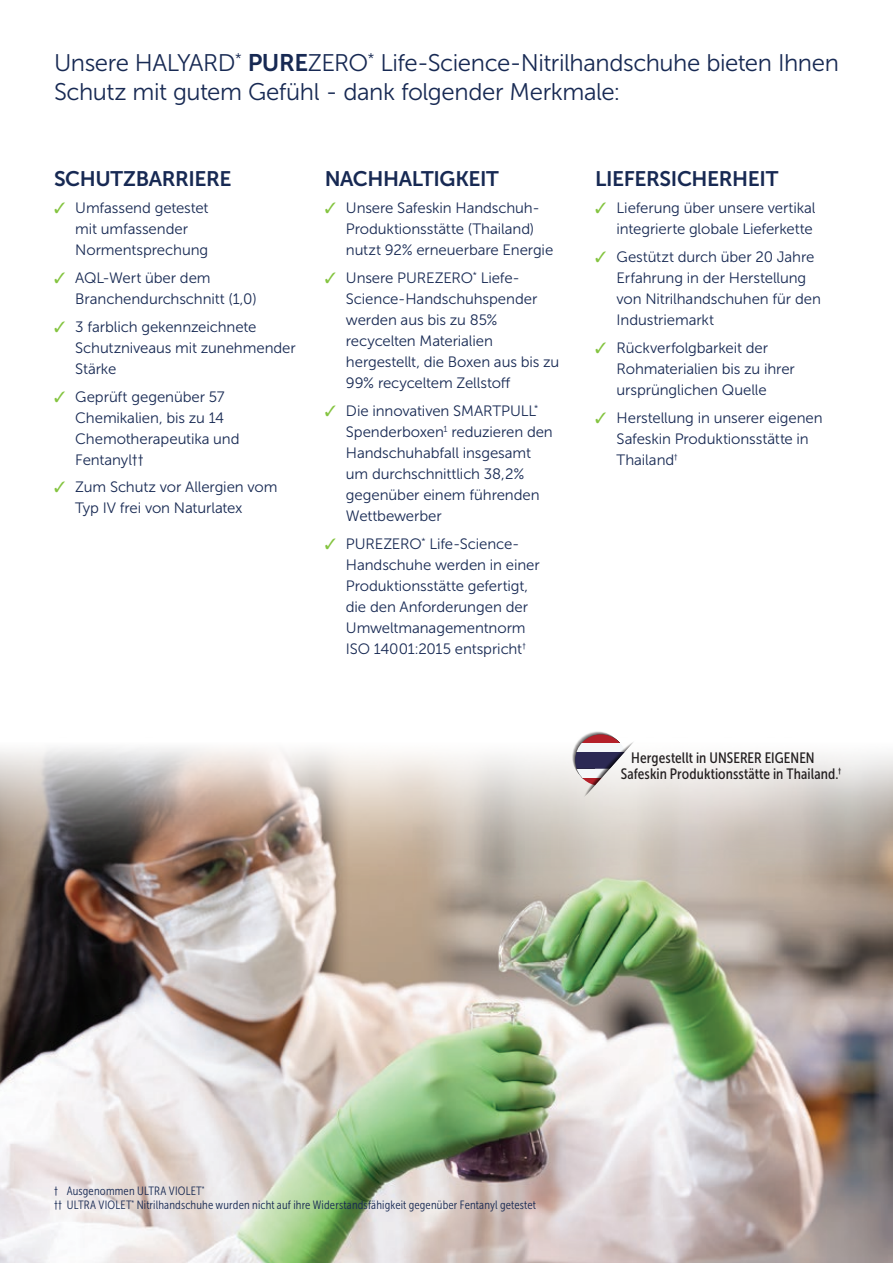
<style>
.page{position:relative;width:893px;height:1263px;background:#fff}
.page>*{position:absolute;margin:0;border:0;box-sizing:border-box;transform-origin:0 0}
.t1{font:24px/28.8px "Museo Sans 300";letter-spacing:-.02em;color:#172953}
.t2{font:21px "Museo Sans 700";letter-spacing:-.02em;color:#172953}
.t3{font:16.95px "Museo Sans Cond 500";letter-spacing:.02em;color:#211e1e}
.t4{font:15.15px "Museo Sans Cond 500";color:#211e1e}
.t5{font:15px/21px "Museo Sans 300";letter-spacing:-.005em;color:#172953}
.t6{font:15px/16.5px "Museo Sans Cond 500";letter-spacing:.005em;color:#231f20}
.t7{font:12px/14.4px "Museo Sans Cond 300";letter-spacing:.015em;color:#172953}
.s1{font-family:"Museo Sans 700"}
.s2{color:#84c440}
.s3{font-size:16.95px}
</style>
<div class="page">
<img style="left:0;top:748px;width:893px;height:515px">
<svg style="left:571px;top:731px;width:73px;height:83px"></svg>
<h1 class="t1" style="left:54px;top:49px;width:786px">Unsere HALYARD<sup>*</sup> <span class="s1">PURE</span>ZERO<sup>*</sup> Life-Science-Nitrilhandschuhe bieten Ihnen<br>Schutz mit gutem Gefühl - dank folgender Merkmale:</h1>
<h2 class="t2" style="left:54px;top:167px;width:179px">SCHUTZBARRIERE</h2>
<p class="t5" style="left:75px;top:198px;width:135px;text-indent:-21px"><span class="s2">✓</span> Umfassend getestet mit umfassender<br>Normentsprechung</p>
<p class="t5" style="left:75px;top:268px;width:183px;text-indent:-21px"><span class="s2">✓</span> AQL-Wert über dem<br>Branchendurchschnitt (1,0)</p>
<p class="t5" style="left:75px;top:316px;width:222px;text-indent:-21px"><span class="s2">✓</span> 3 farblich gekennzeichnete<br>Schutzniveaus mit zunehmender<br>Stärke</p>
<p class="t5" style="left:75px;top:386px;width:166px;text-indent:-21px"><span class="s2">✓</span> Geprüft gegenüber 57<br>Chemikalien, bis zu 14<br>Chemotherapeutika und<br>Fentanyl††</p>
<p class="t5" style="left:75px;top:477px;width:204px;text-indent:-21px"><span class="s2">✓</span> Zum Schutz vor Allergien vom<br>Typ IV frei von Naturlatex</p>
<h2 class="t2" style="left:325px;top:167px;width:176px">NACHHALTIGKEIT</h2>
<p class="t5" style="left:346px;top:198px;width:209px;text-indent:-21px"><span class="s2">✓</span> Unsere Safeskin Handschuh-<br>Produktionsstätte (Thailand) nutzt 92% erneuerbare Energie</p>
<p class="t5" style="left:346px;top:268px;width:215px;text-indent:-21px"><span class="s2">✓</span> Unsere PUREZERO<sup>*</sup> Liefe-<br>Science-Handschuhspender werden aus bis zu 85% recycelten Materialien hergestellt, die Boxen aus bis zu<br>99% recyceltem Zellstoff</p>
<p class="t5" style="left:346px;top:400px;width:208px;text-indent:-21px"><span class="s2">✓</span> Die innovativen SMARTPULL<sup>*<br></sup>Spenderboxen<sup>1</sup> reduzieren den<br>Handschuhabfall insgesamt um durchschnittlich 38,2% gegenüber einem führenden<br>Wettbewerber</p>
<p class="t5" style="left:346px;top:533px;width:195px;text-indent:-21px"><span class="s2">✓</span> PUREZERO<sup>*</sup> Life-Science-<br>Handschuhe werden in einer<br>Produktionsstätte gefertigt, die den Anforderungen der<br>Umweltmanagementnorm<br>ISO 14001:2015 entspricht<sup>†</sup></p>
<h2 class="t2" style="left:595px;top:167px;width:184px">LIEFERSICHERHEIT</h2>
<p class="t5" style="left:595px;top:198px;width:222px;text-align:right"><span class="s2">✓</span> Lieferung über unsere vertikal integrierte globale Lieferkette</p>
<p class="t5" style="left:617px;top:247px;width:206px;text-indent:-21px"><span class="s2">✓</span> Gestützt durch über 20 Jahre<br>Erfahrung in der Herstellung von Nitrilhandschuhen für den<br>Industriemarkt</p>
<p class="t5" style="left:617px;top:337px;width:180px;text-indent:-21px"><span class="s2">✓</span> Rückverfolgbarkeit der<br>Rohmaterialien bis zu ihrer ursprünglichen Quelle</p>
<p class="t5" style="left:617px;top:407px;width:208px;text-indent:-21px"><span class="s2">✓</span> Herstellung in unserer eigenen<br>Safeskin Produktionsstätte in<br>Thailand<sup>†</sup></p>
<p class="t3" style="left:646px;top:743px;width:109px">Manufactured at</p>
<p class="t4" style="left:628px;top:763px;width:114px"><span class="s3">OUR OWN</span> Safeskin</p>
<p class="t6" style="left:621px;top:749px;width:222px;text-indent:11px">Hergestellt in UNSERER EIGENEN<br>Safeskin Produktionsstätte in Thailand.<sup>†</sup></p>
<p class="t7" style="left:54px;top:1183px;width:483px">† Ausgenommen ULTRA VIOLET<sup>*<br></sup>†† ULTRA VIOLET<sup>*</sup> Nitrilhandschuhe wurden nicht auf ihre Widerstandsfähigkeit gegenüber Fentanyl getestet</p>
</div>
